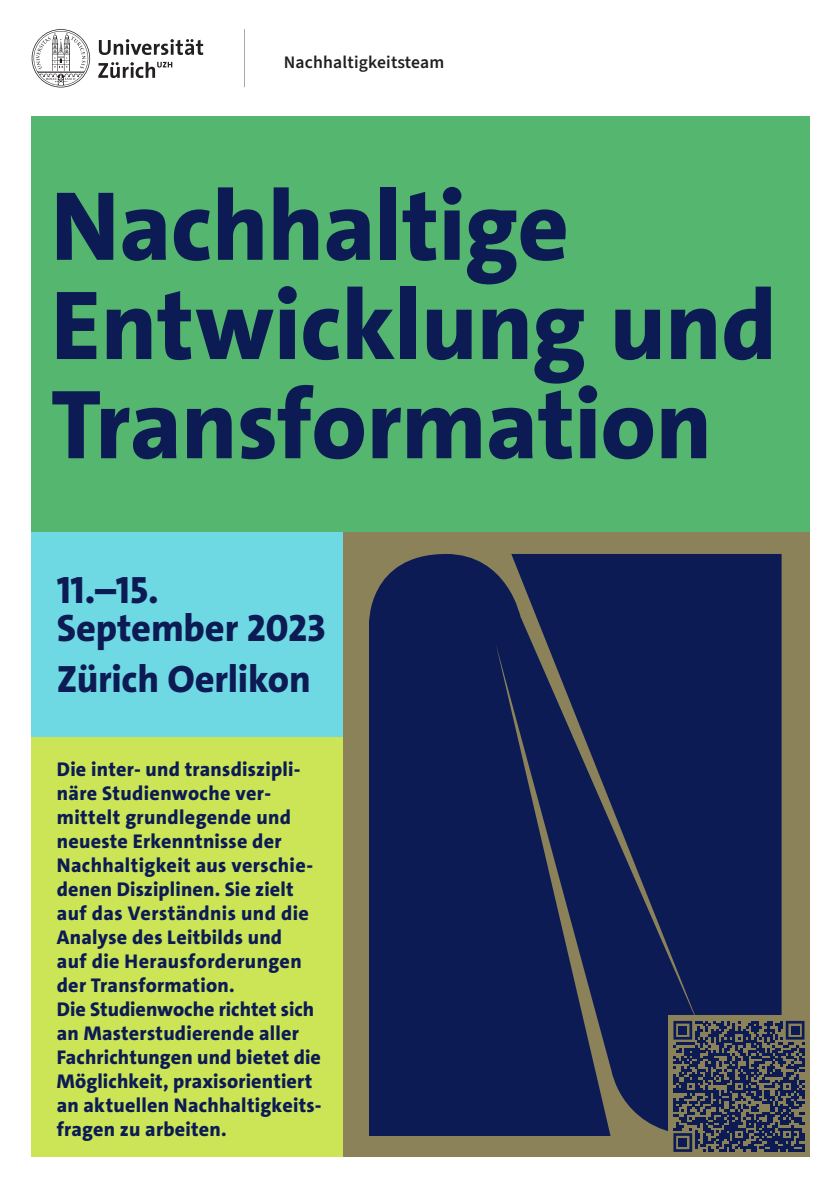
<style>
.page{position:relative;width:840px;height:1191px;background:#fff}
.page>*{position:absolute;margin:0;border:0;box-sizing:border-box;transform-origin:0 0}
.dauer{font:800 99.2px/99.2px "The Sans E4 s";letter-spacing:-.005em;color:#0c1b54}
.dauer-2{font:800 38.4px "The Sans E4 s";letter-spacing:-.005em;color:#0c1b54}
.dauer-3{font:800 20px/24px "The Sans E4 s";letter-spacing:.01em;color:#0c1b54}
.UZH_Einheit_Autor{font:17.6px "Source Sans 3";letter-spacing:.01em;color:#231f20}
</style>
<div class="page">
<div style="left:32px;top:116px;width:777px;height:416px;background:#55b66f"></div>
<div style="left:343px;top:532px;width:466px;height:625px;background:#8b825a"></div>
<div style="left:369px;top:554px;width:412px;height:582px;background:#0c1b54"></div>
<div style="left:32px;top:532px;width:311px;height:625px;background:#cce556"></div>
<svg style="left:32px;top:29px;width:171px;height:58px"></svg>
<hr style="left:244px;top:29px;width:1px;height:58px;background:#a8a9ad">
<div style="left:667px;top:1015px;width:142px;height:142px;background:#8b825a"></div>
<svg style="left:673px;top:1021px;width:131px;height:131px"></svg>
<div style="left:678px;top:1026px;width:8px;height:8px;background:#0c1b54"></div>
<div style="left:790px;top:1026px;width:8px;height:8px;background:#0c1b54"></div>
<div style="left:678px;top:1138px;width:8px;height:8px;background:#0c1b54"></div>
<div style="left:32px;top:532px;width:311px;height:205px;background:#6ed9e3"></div>
<p class="UZH_Einheit_Autor" style="left:283px;top:50px;width:162px">Nachhaltigkeitsteam</p>
<p class="dauer" style="left:51px;top:177px;width:726px">Nachhaltige<br>Entwicklung und<br>Transformation</p>
<p class="dauer-2" style="left:57px;top:565px;width:103px">11.–15.</p>
<p class="dauer-2" style="left:57px;top:603px;width:270px">September 2023</p>
<p class="dauer-2" style="left:57px;top:655px;width:255px">Zürich Oerlikon</p>
<p class="dauer-3" style="left:57px;top:757px;width:266px">Die inter- und transdiszipli&shy;näre Studienwoche ver&shy;mittelt grundlegende und neueste Erkenntnisse der<br>Nachhaltigkeit aus verschie&shy;denen Disziplinen. Sie zielt auf das Verständnis und die<br>Analyse des Leitbilds und<br>auf die Herausforderungen der Transformation.<br>Die Studienwoche richtet sich an Masterstudierende aller<br>Fachrichtungen und bietet die<br>Möglichkeit, praxisorientiert an aktuellen Nachhaltigkeits&shy;fragen zu arbeiten.</p>
</div>
